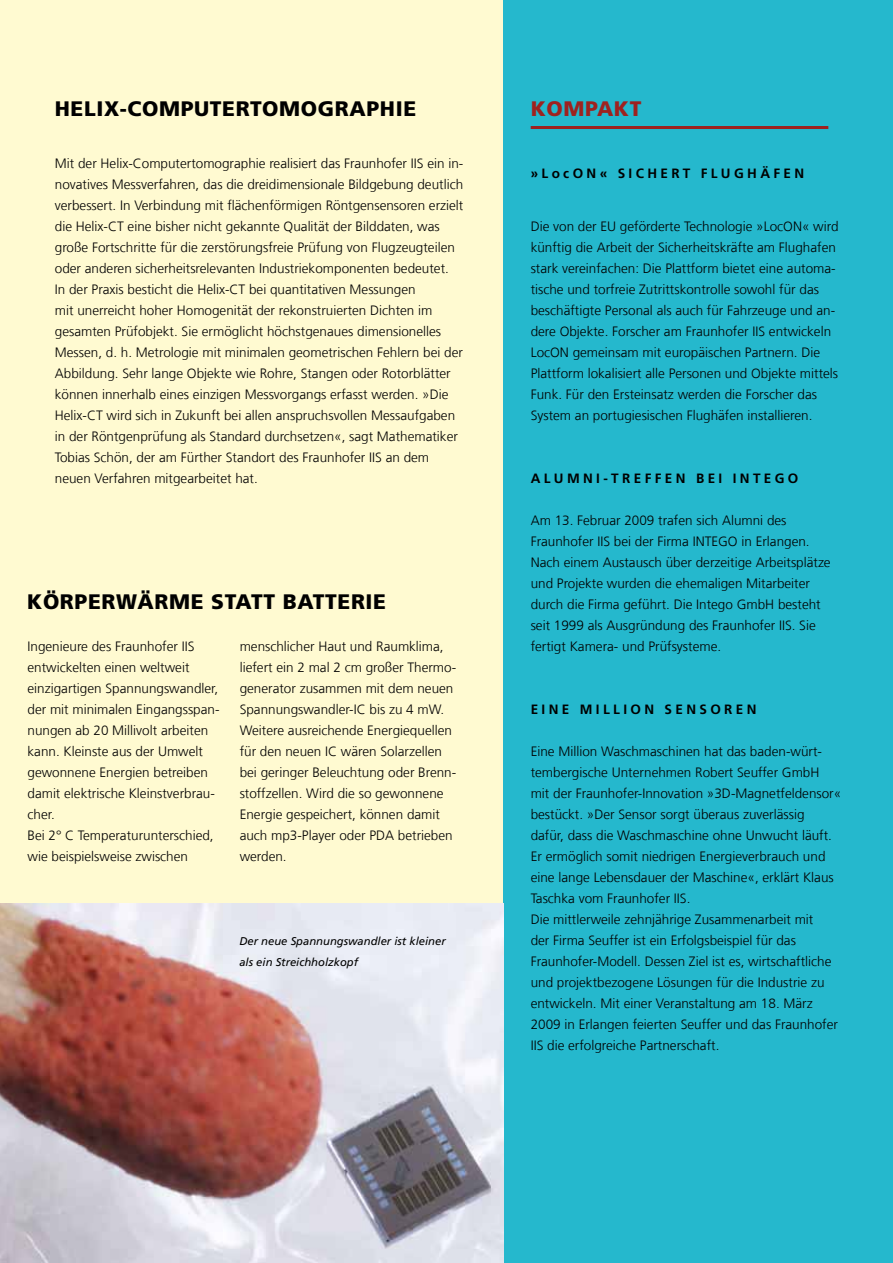
<style>
.page{position:relative;width:893px;height:1263px;background:#fff}
.page>*{position:absolute;margin:0;border:0;box-sizing:border-box;transform-origin:0 0}
.t1{font:900 21px "Frutiger LT Com";letter-spacing:.03em;color:#000}
.t2{font:900 21px "Frutiger LT Com";letter-spacing:.03em;color:#9e221f}
.t3{font:300 13.5px/21px "Frutiger LT Com";color:#000}
.t4{font:700 13.5px "Frutiger LT Com";letter-spacing:.25em;color:#000}
.t5{font:italic 11.25px/21px "Frutiger LT Com";color:#000}
</style>
<div class="page">
<div style="left:0;top:0;width:503px;height:1263px;background:#fffad1"></div>
<div style="left:503px;top:0;width:390px;height:1263px;background:#25b8cd"></div>
<hr style="left:531px;top:126px;width:297px;height:3px;background:#9e221f">
<img style="left:0;top:903px;width:503px;height:360px">
<h1 class="t1" style="left:55px;top:96px;width:15px">HEL</h1>
<h1 class="t1" style="left:96px;top:96px;width:321px">IX-COMPUTERTOMOGRAPHIE</h1>
<p class="t3" style="left:55px;top:153px;width:410px">Mit der Helix-Computertomographie realisiert das Fraunhofer IIS ein in&shy;novatives Messverfahren, das die dreidimensionale Bildgebung deutlich verbessert. In Verbindung mit flächenförmigen Röntgensensoren erzielt die Helix-CT eine bisher nicht gekannte Qualität der Bilddaten, was große Fortschritte für die zerstörungsfreie Prüfung von Flugzeugteilen oder anderen sicherheitsrelevanten Industriekomponenten bedeutet.<br>In der Praxis besticht die Helix-CT bei quantitativen Messungen<br>mit unerreicht hoher Homogenität der rekonstruierten Dichten im gesamten Prüfobjekt. Sie ermöglicht höchstgenaues dimensionelles Messen, d. h. Metrologie mit minimalen geometrischen Fehlern bei der Abbildung. Sehr lange Objekte wie Rohre, Stangen oder Rotorblätter können innerhalb eines einzigen Messvorgangs erfasst werden. »Die Helix-CT wird sich in Zukunft bei allen anspruchsvollen Messaufgaben in der Röntgenprüfung als Standard durchsetzen«, sagt Mathematiker Tobias Schön, der am Fürther Standort des Fraunhofer IIS an dem neuen Verfahren mitgearbeitet hat.</p>
<h1 class="t1" style="left:27px;top:589px;width:360px">KÖRPERWÄRME STATT BATTERIE</h1>
<p class="t3" style="left:27px;top:636px;width:194px">Ingenieure des Fraunhofer IIS entwickelten einen weltweit einzigartigen Spannungswandler, der mit minimalen Eingangsspan&shy;nungen ab 20 Millivolt arbeiten kann. Kleinste aus der Umwelt gewonnene Energien betreiben damit elektrische Kleinstverbrau&shy;cher.<br>Bei 2° C Temperaturunterschied, wie beispielsweise zwischen</p>
<p class="t3" style="left:240px;top:636px;width:218px">menschlicher Haut und Raumklima, liefert ein 2 mal 2 cm großer Thermo&shy;generator zusammen mit dem neuen<br>Spannungswandler-IC bis zu 4 mW.<br>Weitere ausreichende Energiequellen für den neuen IC wären Solarzellen bei geringer Beleuchtung oder Brenn&shy;stoffzellen. Wird die so gewonnene<br>Energie gespeichert, können damit auch mp3-Player oder PDA betrieben werden.</p>
<p class="t5" style="left:239px;top:931px;width:208px">Der neue Spannungswandler ist kleiner als ein Streichholzkopf</p>
<h1 class="t2" style="left:531px;top:96px;width:110px">KOMPAKT</h1>
<p class="t4" style="left:531px;top:166px;width:254px">»L OCON « S ICHE RT FL UGH ÄFEN</p>
<p class="t3" style="left:531px;top:216px;width:309px">Die von der EU geförderte Technologie »LocON« wird künftig die Arbeit der Sicherheitskräfte am Flughafen stark vereinfachen: Die Plattform bietet eine automa&shy;tische und torfreie Zutrittskontrolle sowohl für das beschäftigte Personal als auch für Fahrzeuge und an&shy;dere Objekte. Forscher am Fraunhofer IIS entwickeln LocON gemeinsam mit europäischen Partnern. Die Plattform lokalisiert alle Personen und Objekte mittels Funk. Für den Ersteinsatz werden die Forscher das System an portugiesischen Flughäfen installieren.</p>
<p class="t4" style="left:531px;top:470px;width:115px">ALU MNI -T REFFEN</p>
<p class="t4" style="left:696px;top:470px;width:55px">BE IINTE</p>
<p class="t4" style="left:775px;top:470px;width:25px">GO</p>
<p class="t3" style="left:531px;top:510px;width:302px">Am 13. Februar 2009 trafen sich Alumni des Fraunhofer IIS bei der Firma INTEGO in Erlangen.<br>Nach einem Austausch über derzeitige Arbeitsplätze und Projekte wurden die ehemaligen Mitarbeiter durch die Firma geführt. Die Intego GmbH besteht seit 1999 als Ausgründung des Fraunhofer IIS. Sie fertigt Kamera- und Prüfsysteme.</p>
<p class="t4" style="left:531px;top:702px;width:29px">EINE</p>
<p class="t4" style="left:580px;top:702px;width:96px">MILL ION SENS</p>
<p class="t4" style="left:710px;top:702px;width:36px">OREN</p>
<p class="t3" style="left:531px;top:741px;width:312px">Eine Million Waschmaschinen hat das baden-würt&shy;tembergische Unternehmen Robert Seuffer GmbH mit der Fraunhofer-Innovation »3D-Magnetfeldensor« bestückt. »Der Sensor sorgt überaus zuverlässig<br>dafür, dass die Waschmaschine ohne Unwucht läuft.<br>Er ermöglich somit niedrigen Energieverbrauch und eine lange Lebensdauer der Maschine«, erklärt Klaus Taschka vom Fraunhofer IIS.<br>Die mittlerweile zehnjährige Zusammenarbeit mit<br>der Firma Seuffer ist ein Erfolgsbeispiel für das Fraunhofer-Modell. Dessen Ziel ist es, wirtschaftliche und projektbezogene Lösungen für die Industrie zu entwickeln. Mit einer Veranstaltung am 18. März 2009 in Erlangen feierten Seuffer und das Fraunhofer IIS die erfolgreiche Partnerschaft.</p>
</div>
